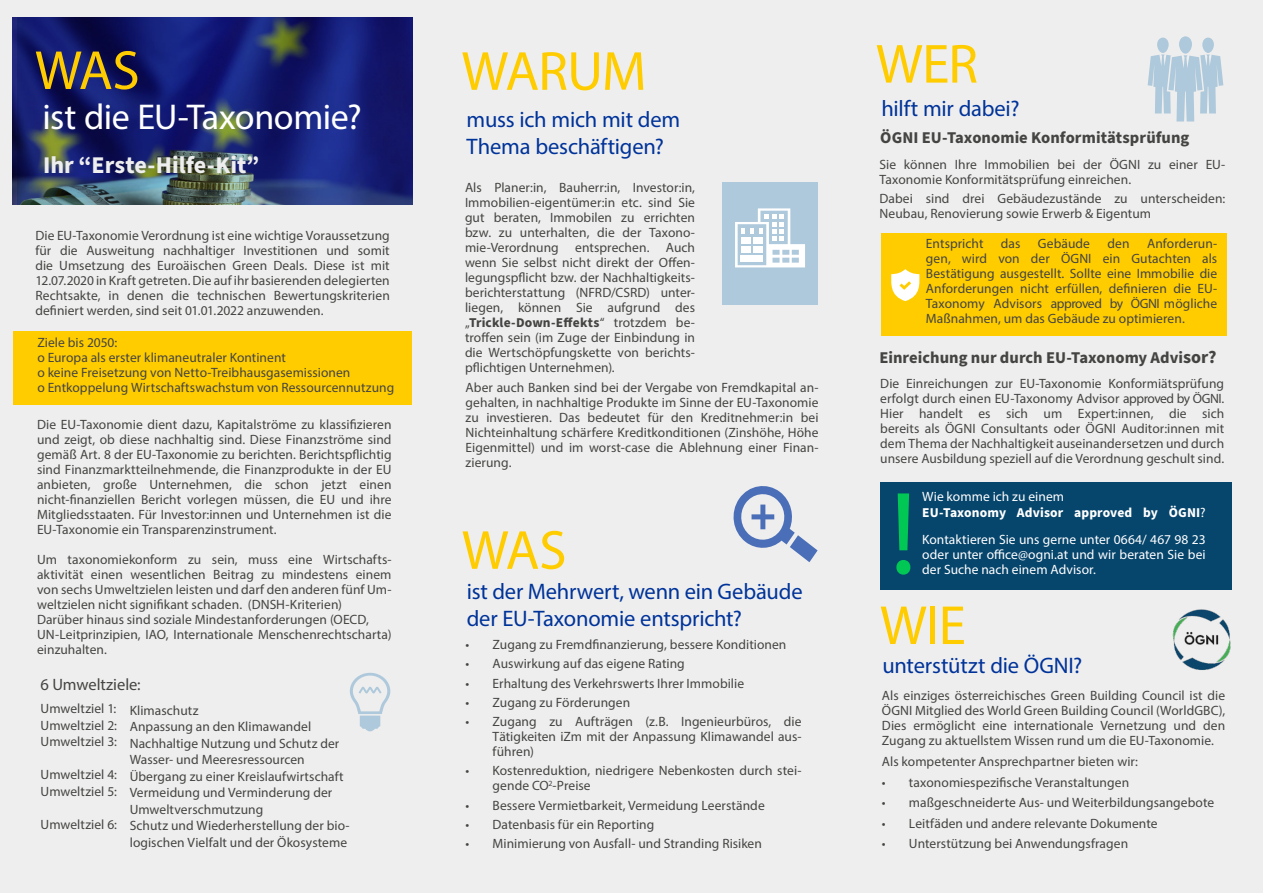
<style>
.page{position:relative;width:1263px;height:893px;background:#eee}
.page>*{position:absolute;margin:0;border:0;box-sizing:border-box;transform-origin:0 0}
.t1{font:118.5px "Myriad Pro";color:#01c854}
.t2{font:55.5px "Myriad Pro";letter-spacing:-.02em;color:#fc0}
.t3{font:36px "Myriad Pro";letter-spacing:-.01em;color:#fff}
.t4{font:700 24px "Source Sans Pro";color:#eee}
.t5{font:22.5px/27px "Myriad Pro";letter-spacing:-.01em;color:#039}
.t6{font:700 16.5px "Source Sans Pro";letter-spacing:.005em;color:#444442}
.t7{font:16.5px "Myriad Pro";letter-spacing:-.005em;color:#444442}
.t8{font:13.5px/15px "Myriad Pro";letter-spacing:.005em;color:#444442;text-align:justify}
.t9{font:13.5px/15px "Myriad Pro";letter-spacing:.005em;color:#fff}
.t10{font:700 13.5px "Source Sans Pro";letter-spacing:.01em;color:#444442}
.t11{font:700 13.5px "Source Sans Pro";letter-spacing:.01em;color:#fff}
.s1{font-family:"Myriad Pro";font-weight:400}
.s2{font-size:18px}
</style>
<div class="page">
<svg style="left:1148px;top:36px;width:75px;height:86px"></svg>
<div style="left:881px;top:233px;width:345px;height:102px;background:#fc0"></div>
<svg style="left:891px;top:269px;width:29px;height:32px"></svg>
<div style="left:722px;top:182px;width:96px;height:122px;background:#aec9db"></div>
<svg style="left:735px;top:208px;width:70px;height:59px"></svg>
<svg style="left:733px;top:486px;width:85px;height:76px"></svg>
<div style="left:880px;top:482px;width:352px;height:108px;background:#06456c"></div>
<img style="left:1172px;top:609px;width:59px;height:61px">
<div style="left:14px;top:332px;width:398px;height:73px;background:#fc0"></div>
<img style="left:13px;top:17px;width:399px;height:188px">
<svg style="left:350px;top:673px;width:40px;height:58px"></svg>
<h2 class="t2" style="left:35px;top:36px;width:106px">WAS</h2>
<h3 class="t3" style="left:43px;top:95px;width:321px">ist die EU-Taxonomie?</h3>
<h3 class="t4" style="left:43px;top:149px;width:218px">Ihr “Erste-Hilfe-Kit”</h3>
<p class="t8" style="left:35px;top:227px;width:356px">Die EU-Taxonomie Verordnung ist eine wichtige Voraussetzung für die Ausweitung nachhaltiger Investitionen und somit die Umsetzung des Euroäischen Green Deals. Diese ist mit 12.07.2020 in Kraft getreten. Die auf ihr basierenden delegierten Rechtsakte, in denen die technischen Bewertungskriterien definiert werden, sind seit 01.01.2022 anzuwenden.</p>
<p class="t8" style="left:37px;top:335px;width:358px;text-align:left">Ziele bis 2050:<br>o Europa als erster klimaneutraler Kontinent<br>o keine Freisetzung von Netto-Treibhausgasemissionen<br>o Entkoppelung Wirtschaftswachstum von Ressourcennutzung</p>
<p class="t8" style="left:37px;top:416px;width:356px">Die EU-Taxonomie dient dazu, Kapitalströme zu klassifizieren und zeigt, ob diese nachhaltig sind. Diese Finanzströme sind gemäß Art. 8 der EU-Taxonomie zu berichten. Berichtspflichtig sind Finanzmarktteilnehmende, die Finanzprodukte in der EU anbieten, große Unternehmen, die schon jetzt einen nicht-finanziellen Bericht vorlegen müssen, die EU und ihre Mitgliedsstaaten. Für Investor:innen und Unternehmen ist die EU-Taxonomie ein Transparenzinstrument.</p>
<p class="t8" style="left:37px;top:551px;width:356px;text-align:left">Um taxonomiekonform zu sein, muss eine Wirtschafts&shy;aktivität einen wesentlichen Beitrag zu mindestens einem von sechs Umweltzielen leisten und darf den anderen fünf Um&shy;weltzielen nicht signifikant schaden. (DNSH-Kriterien)<br>Darüber hinaus sind soziale Mindestanforderungen (OECD, UN-Leitprinzipien, IAO, Internationale Menschenrechtscharta) einzuhalten.</p>
<p class="t7" style="left:40px;top:674px;width:102px">6 Umweltziele:</p>
<p class="t8" style="left:130px;top:702px;width:221px;line-height:16.5px;text-align:left">Klimaschutz<br>Anpassung an den Klimawandel<br>Nachhaltige Nutzung und Schutz der<br>Wasser- und Meeresressourcen<br>Übergang zu einer Kreislaufwirtschaft<br>Vermeidung und Verminderung der<br>Umweltverschmutzung<br>Schutz und Wiederherstellung der bio&shy;logischen Vielfalt und der Ökosysteme</p>
<p class="t8" style="left:41px;top:700px;width:78px;line-height:16.5px">Umweltziel 1:<br>Umweltziel 2:<br>Umweltziel 3:</p>
<p class="t8" style="left:41px;top:766px;width:78px;line-height:16.5px">Umweltziel 4:<br>Umweltziel 5:</p>
<p class="t8" style="left:41px;top:817px;width:78px">Umweltziel 6:</p>
<h2 class="t2" style="left:461px;top:37px;width:186px">WARUM</h2>
<h2 class="t2" style="left:876px;top:30px;width:104px">WER</h2>
<h3 class="t5" style="left:467px;top:106px;width:215px">muss ich mich mit dem<br>Thema beschäftigen?</h3>
<p class="t8" style="left:465px;top:180px;width:232px">Als Planer:in, Bauherr:in, Investor:in, Immobilien-eigentümer:in etc. sind Sie gut beraten, Immobilen zu errichten bzw. zu unterhalten, die der Taxono&shy;mie-Verordnung entsprechen. Auch wenn Sie selbst nicht direkt der Offen&shy;legungspflicht bzw. der Nachhaltigkeits&shy;berichterstattung (NFRD/CSRD) unter&shy;liegen, können Sie aufgrund des</p>
<p class="t10" style="left:465px;top:313px;width:232px"><span class="s1">„</span>Trickle-Down-Effekts<span class="s1">“ trotzdem be-</span></p>
<p class="t8" style="left:465px;top:330px;width:232px">troffen sein (im Zuge der Einbindung in die Wertschöpfungskette von berichts&shy;pflichtigen Unternehmen).</p>
<p class="t8" style="left:466px;top:379px;width:354px">Aber auch Banken sind bei der Vergabe von Fremdkapital an&shy;gehalten, in nachhaltige Produkte im Sinne der EU-Taxonomie zu investieren. Das bedeutet für den Kreditnehmer:in bei Nichteinhaltung schärfere Kreditkonditionen (Zinshöhe, Höhe Eigenmittel) und im worst-case die Ablehnung einer Finan&shy;zierung.</p>
<h3 class="t5" style="left:881px;top:95px;width:140px">hilft mir dabei?</h3>
<p class="t6" style="left:880px;top:126px;width:311px">ÖGNI EU-Taxonomie Konformitätsprüfung</p>
<p class="t8" style="left:879px;top:156px;width:347px">Sie können Ihre Immobilien bei der ÖGNI zu einer EU-<br>Taxonomie Konformitätsprüfung einreichen.</p>
<p class="t8" style="left:879px;top:191px;width:347px">Dabei sind drei Gebäudezustände zu unterscheiden:<br>Neubau, Renovierung sowie Erwerb &amp; Eigentum</p>
<p class="t8" style="left:926px;top:236px;width:293px;text-indent:221px">Anforderun&shy;gen, wird von der ÖGNI ein Gutachten als Bestätigung ausgestellt. Sollte eine Immobilie die Anforderungen nicht erfüllen, definieren die EU-Taxonomy Advisors approved by ÖGNI mögliche Maßnahmen, um das Gebäude zu optimieren.</p>
<p class="t8" style="left:926px;top:236px;width:59px">Entspricht</p>
<p class="t8" style="left:1001px;top:236px;width:21px">das</p>
<p class="t8" style="left:1038px;top:236px;width:54px">Gebäude</p>
<p class="t8" style="left:1107px;top:236px;width:24px">den</p>
<p class="t6" style="left:879px;top:347px;width:339px">Einreichung nur durch EU-Taxonomy Advi<span class="s2">sor?</span></p>
<p class="t8" style="left:880px;top:376px;width:345px">Die Einreichungen zur EU-Taxonomie Konformiätsprüfung erfolgt durch einen EU-Taxonomy Advisor approved by ÖGNI.<br>Hier handelt es sich um Expert:innen, die sich bereits als ÖGNI Consultants oder ÖGNI Auditor:innen mit dem Thema der Nachhaltigkeit auseinandersetzen und durch unsere Ausbildung speziell auf die Verordnung geschult sind.</p>
<h2 class="t2" style="left:462px;top:516px;width:106px">WAS</h2>
<h3 class="t5" style="left:467px;top:578px;width:337px">ist der Mehrwert, wenn ein Gebäude der EU-Taxonomie entspricht?</h3>
<p class="t8" style="left:466px;top:637px;width:322px">• Zugang zu Fremdfinanzierung, bessere Konditionen</p>
<p class="t8" style="left:466px;top:656px;width:221px">• Auswirkung auf das eigene Rating</p>
<p class="t8" style="left:466px;top:675px;width:280px">• Erhaltung des Verkehrswerts Ihrer Immobilie</p>
<p class="t8" style="left:466px;top:695px;width:166px">• Zugang zu Förderungen</p>
<p class="t8" style="left:493px;top:714px;width:310px;text-indent:-27px">• Zugang zu Aufträgen (z.B. Ingenieurbüros, die Tätigkeiten iZm mit der Anpassung Klimawandel aus&shy;führen)</p>
<p class="t8" style="left:493px;top:763px;width:310px;text-indent:-27px">• Kostenreduktion, niedrigere Nebenkosten durch stei&shy;gende CO<sup>2</sup>-Preise</p>
<p class="t8" style="left:466px;top:797px;width:301px">• Bessere Vermietbarkeit, Vermeidung Leerstände</p>
<p class="t8" style="left:466px;top:817px;width:190px">• Datenbasis für ein Reporting</p>
<p class="t8" style="left:466px;top:836px;width:298px">• Minimierung von Ausfall- und Stranding Risiken</p>
<h1 class="t1" style="left:890px;top:460px;width:29px">!</h1>
<p class="t9" style="left:922px;top:488px;width:143px">Wie komme ich zu einem</p>
<p class="t11" style="left:922px;top:503px;width:285px">EU-Taxonomy Advisor approved by ÖGNI<span class="s1">?</span></p>
<p class="t9" style="left:922px;top:531px;width:285px">Kontaktieren Sie uns gerne unter 0664/ 467 98 23 oder unter office@ogni.at und wir beraten Sie bei</p>
<p class="t9" style="left:922px;top:561px;width:175px">der Suche nach einem Advisor.</p>
<h2 class="t2" style="left:880px;top:591px;width:87px">WIE</h2>
<h3 class="t5" style="left:882px;top:652px;width:202px">unterstützt die ÖGNI?</h3>
<p class="t8" style="left:882px;top:688px;width:345px">Als einziges österreichisches Green Building Council ist die ÖGNI Mitglied des World Green Building Council (WorldGBC), Dies ermöglicht eine internationale Vernetzung und den Zugang zu aktuellstem Wissen rund um die EU-Taxonomie.</p>
<p class="t8" style="left:882px;top:754px;width:257px">Als kompetenter Ansprechpartner bieten wir:</p>
<p class="t8" style="left:882px;top:774px;width:249px">• taxonomiespezifische Veranstaltungen</p>
<p class="t8" style="left:882px;top:795px;width:334px">• maßgeschneiderte Aus- und Weiterbildungsangebote</p>
<p class="t8" style="left:882px;top:815px;width:277px">• Leitfäden und andere relevante Dokumente</p>
<p class="t8" style="left:882px;top:836px;width:248px">• Unterstützung bei Anwendungsfragen</p>
</div>
